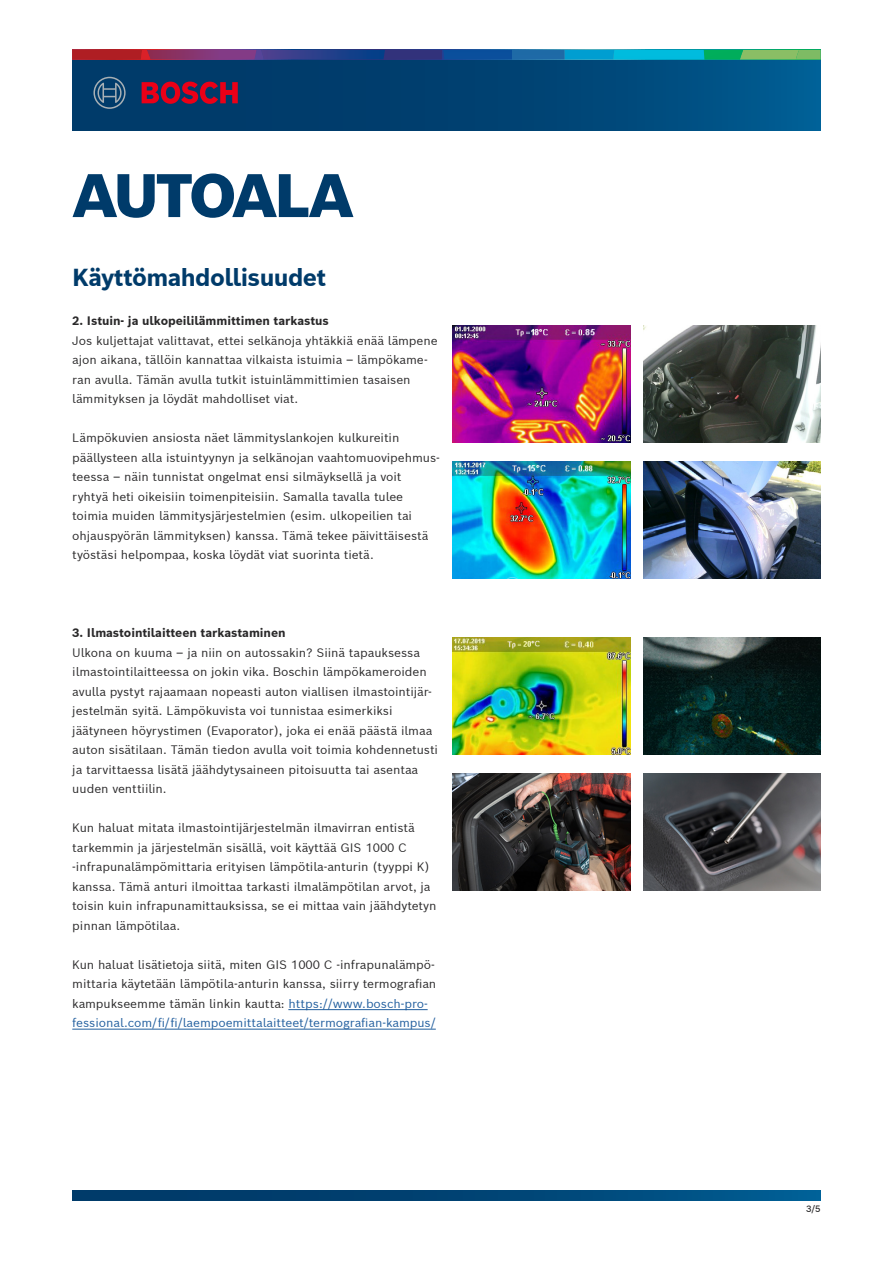
<style>
.page{position:relative;width:893px;height:1263px;background:#fff}
.page>*{position:absolute;margin:0;border:0;box-sizing:border-box;transform-origin:0 0}
.t1{font:900 60px "Bosch Sans";letter-spacing:-.06em;color:#003b6a}
.t2{font:700 24px "Bosch Sans";letter-spacing:-.025em;color:#003b6a}
.t3{font:12px/19.5px "Bosch Sans";letter-spacing:-.005em;color:#292829}
.t4{font:700 12px "Bosch Sans";letter-spacing:-.005em;color:#292829}
.t5{font:500 9px "Bosch Sans";color:#292829}
.s1{color:#215e9e}
</style>
<div class="page">
<img style="left:453px;top:462px;width:177px;height:117px">
<img style="left:643px;top:462px;width:178px;height:117px">
<img style="left:453px;top:325px;width:177px;height:117px">
<img style="left:643px;top:325px;width:178px;height:117px">
<img style="left:453px;top:637px;width:177px;height:117px">
<img style="left:643px;top:637px;width:178px;height:117px">
<svg style="left:72px;top:59px;width:749px;height:71px"></svg>
<svg style="left:72px;top:50px;width:749px;height:9px"></svg>
<svg style="left:142px;top:82px;width:96px;height:22px"></svg>
<svg style="left:93px;top:77px;width:33px;height:32px"></svg>
<svg style="left:72px;top:1191px;width:749px;height:9px"></svg>
<hr style="left:288px;top:1009px;width:140px;height:1px;background:#215e9e">
<hr style="left:72px;top:1029px;width:364px;height:1px;background:#215e9e">
<img style="left:453px;top:774px;width:177px;height:117px">
<img style="left:643px;top:774px;width:178px;height:117px">
<h1 class="t1" style="left:72px;top:156px;width:283px">AUTOALA</h1>
<h2 class="t2" style="left:72px;top:261px;width:256px">Käyttömahdollisuudet</h2>
<p class="t4" style="left:72px;top:313px;width:258px">2. Istuin- ja ulkopeililämmittimen tarkastus</p>
<p class="t3" style="left:72px;top:330px;width:367px">Jos kuljettajat valittavat, ettei selkänoja yhtäkkiä enää lämpene ajon aikana, tällöin kannattaa vilkaista istuimia – lämpökame&shy;ran avulla. Tämän avulla tutkit istuinlämmittimien tasaisen lämmityksen ja löydät mahdolliset viat.</p>
<p class="t3" style="left:72px;top:428px;width:369px">Lämpökuvien ansiosta näet lämmityslankojen kulkureitin päällysteen alla istuintyynyn ja selkänojan vaahtomuovipehmus&shy;teessa – näin tunnistat ongelmat ensi silmäyksellä ja voit ryhtyä heti oikeisiin toimenpiteisiin. Samalla tavalla tulee toimia muiden lämmitysjärjestelmien (esim. ulkopeilien tai ohjauspyörän lämmityksen) kanssa. Tämä tekee päivittäisestä työstäsi helpompaa, koska löydät viat suorinta tietä.</p>
<p class="t4" style="left:72px;top:625px;width:215px">3. Ilmastointilaitteen tarkastaminen</p>
<p class="t3" style="left:72px;top:642px;width:367px">Ulkona on kuuma – ja niin on autossakin? Siinä tapauksessa ilmastointilaitteessa on jokin vika. Boschin lämpökameroiden avulla pystyt rajaamaan nopeasti auton viallisen ilmastointijär&shy;jestelmän syitä. Lämpökuvista voi tunnistaa esimerkiksi jäätyneen höyrystimen (Evaporator), joka ei enää päästä ilmaa auton sisätilaan. Tämän tiedon avulla voit toimia kohdennetusti ja tarvittaessa lisätä jäähdytysaineen pitoisuutta tai asentaa uuden venttiilin.</p>
<p class="t3" style="left:72px;top:818px;width:366px">Kun haluat mitata ilmastointijärjestelmän ilmavirran entistä tarkemmin ja järjestelmän sisällä, voit käyttää GIS 1000 C -infrapunalämpömittaria erityisen lämpötila-anturin (tyyppi K) kanssa. Tämä anturi ilmoittaa tarkasti ilmalämpötilan arvot, ja toisin kuin infrapunamittauksissa, se ei mittaa vain jäähdytetyn pinnan lämpötilaa.</p>
<p class="t3" style="left:72px;top:954px;width:365px">Kun haluat lisätietoja siitä, miten GIS 1000 C -infrapunalämpö&shy;mittaria käytetään lämpötila-anturin kanssa, siirry termografian kampukseemme tämän linkin kautta: <span class="s1">https://www.bosch-pro&shy;fessional.com/fi/fi/laempoemittalaitteet/termografian-kampus/</span></p>
<p class="t5" style="left:806px;top:1202px;width:16px">3/5</p>
</div>
